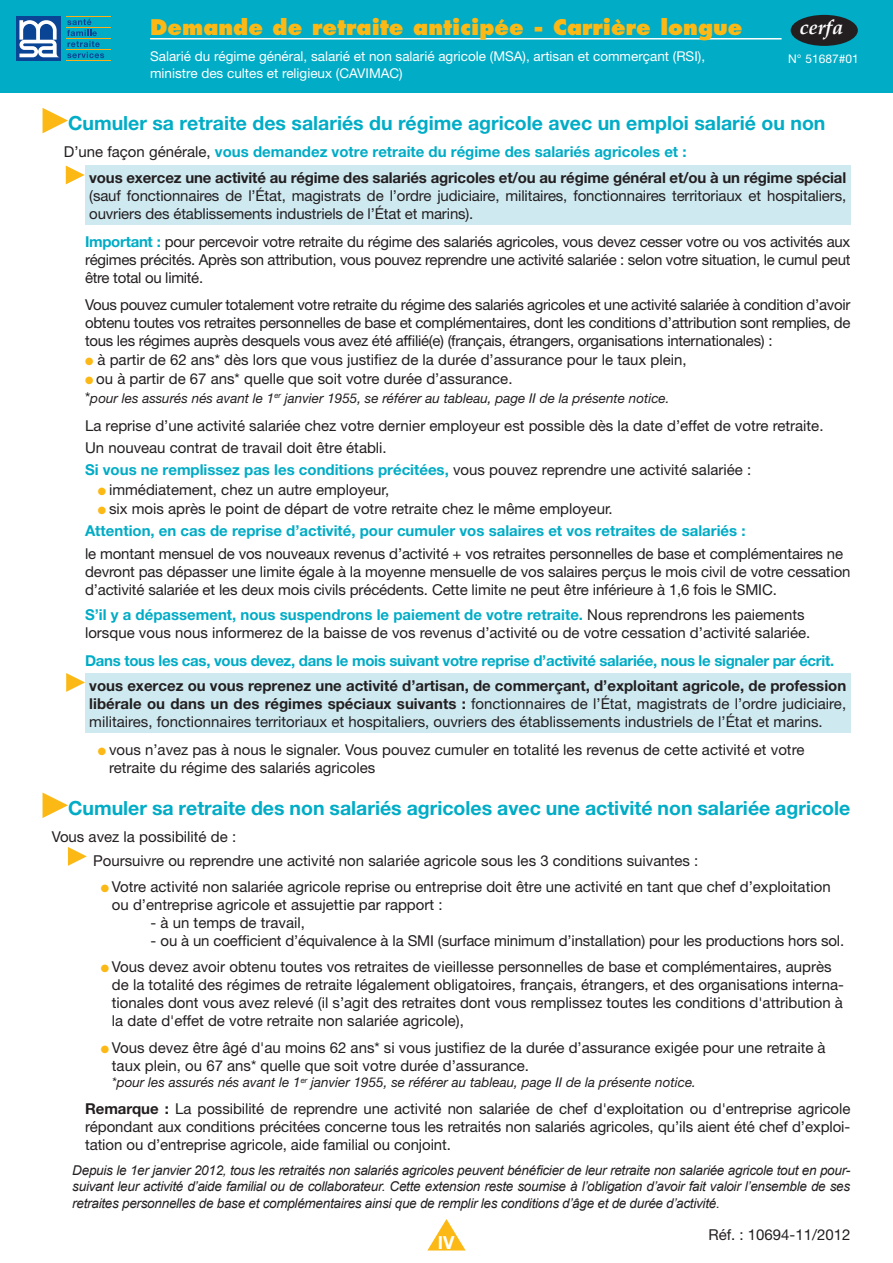
<style>
.page{position:relative;width:893px;height:1263px;background:#fff}
.page>*{position:absolute;margin:0;border:0;box-sizing:border-box;transform-origin:0 0}
.Normal_e{font:800 21px "Futura";color:#fcb814}
.Normal_e-2{font:20.25px "Palatino Bold Italic Os F";color:#fff}
.Titre_1_violet{font:700 19.5px "Helvetica Neue";color:#00acc6}
.t1{font:700 18px "Helvetica Neue";color:#fff}
.texte_courant{font:15px/18px "Helvetica Neue";color:#231f20}
.texte_courant-2{font:700 15px/22.5px "Helvetica Neue";color:#00acc6}
.texte_courant-3{font:700 15px "Helvetica Neue";letter-spacing:-.02em;color:#00acc6}
.texte_courant-4{font:italic 13.5px/16.5px "Arial";letter-spacing:-.02em;color:#231f20;text-align:justify}
.texte_courant-5{font:italic 13.5px "Helvetica Neue";color:#231f20}
.t2{font:13.5px "Helvetica Neue LT";color:#fff}
.t3{font:12px "Helvetica Neue";color:#fff}
.s1{font-weight:400;color:#231f20}
.s2{font-weight:700}
.s3{font-weight:700;color:#00acc6}
.s4{color:#fcb814}
.s5{font-style:normal;font-size:15px}
</style>
<div class="page">
<svg style="left:427px;top:1219px;width:39px;height:31px"></svg>
<svg style="left:43px;top:108px;width:25px;height:25px"></svg>
<div style="left:85px;top:166px;width:765px;height:59px;background:#cee9f0"></div>
<svg style="left:66px;top:166px;width:19px;height:18px"></svg>
<div style="left:85px;top:673px;width:765px;height:59px;background:#cee9f0"></div>
<svg style="left:66px;top:673px;width:19px;height:19px"></svg>
<svg style="left:43px;top:792px;width:25px;height:26px"></svg>
<svg style="left:68px;top:847px;width:19px;height:19px"></svg>
<div style="left:0;top:0;width:893px;height:93px;background:#00acc6"></div>
<div style="left:791px;top:15px;width:67px;height:31px;background:#231f20;border-radius:50%"></div>
<svg style="left:67px;top:19px;width:37px;height:39px"></svg>
<hr style="left:66px;top:16px;width:45px;height:1px;background:#faaf18">
<hr style="left:66px;top:27px;width:45px;height:1px;background:#faaf18">
<hr style="left:66px;top:38px;width:45px;height:1px;background:#faaf18">
<hr style="left:66px;top:49px;width:45px;height:1px;background:#faaf18">
<hr style="left:66px;top:60px;width:45px;height:1px;background:#faaf18">
<div style="left:16px;top:16px;width:44px;height:45px;background:#094594"></div>
<svg style="left:19px;top:20px;width:40px;height:37px"></svg>
<hr style="left:150px;top:38px;width:632px;height:2px;background:#fff">
<p class="Normal_e" style="left:150px;top:14px;width:594px">Demande de retraite anticipée - Carrière longue</p>
<p class="Normal_e-2" style="left:800px;top:15px;width:45px">cerfa</p>
<p class="t2" style="left:150px;top:48px;width:557px">Salarié du régime général, salarié et non salarié agricole (MSA), artisan et commerçant (RSI),</p>
<p class="t2" style="left:150px;top:65px;width:254px">ministre des cultes et religieux (CAVIMAC)</p>
<p class="t3" style="left:788px;top:52px;width:72px">N° 51687#01</p>
<p class="Titre_1_violet" style="left:68px;top:111px;width:759px">Cumuler sa retraite des salariés du régime agricole avec un emploi salarié ou non</p>
<p class="texte_courant-2" style="left:64px;top:140px;width:624px"><span class="s1">D’une façon générale,</span> vous demandez votre retraite du régime des salariés agricoles et :</p>
<p class="texte_courant" style="left:89px;top:169px;width:758px;text-align:justify"><span class="s2">vous exercez une activité au régime des salariés agricoles et/ou au régime général et/ou à un régime spécial </span>(sauf fonctionnaires de l’État, magistrats de l’ordre judiciaire, militaires, fonctionnaires territoriaux et hospitaliers, ouvriers des établissements industriels de l’État et marins).</p>
<p class="texte_courant" style="left:85px;top:233px;width:767px;text-align:justify"><span class="s3">Important :</span> pour percevoir votre retraite du régime des salariés agricoles, vous devez cesser votre ou vos activités aux régimes précités. Après son attribution, vous pouvez reprendre une activité salariée : selon votre situation, le cumul peut être total ou limité.</p>
<p class="texte_courant" style="left:85px;top:295px;width:767px;text-align:justify">Vous pouvez cumuler totalement votre retraite du régime des salariés agricoles et une activité salariée à condition d’avoir obtenu toutes vos retraites personnelles de base et complémentaires, dont les conditions d’attribution sont remplies, de tous les régimes auprès desquels vous avez été affilié(e) (français, étrangers, organisations internationales) :</p>
<p class="texte_courant" style="left:85px;top:350px;width:603px"><span class="s4">●</span> à partir de 62 ans* dès lors que vous justifiez de la durée d’assurance pour le taux plein,</p>
<p class="texte_courant" style="left:85px;top:369px;width:429px"><span class="s4">●</span> ou à partir de 67 ans* quelle que soit votre durée d’assurance.</p>
<p class="texte_courant-5" style="left:85px;top:390px;width:586px"><span class="s5">*</span>pour les assurés nés avant le 1<sup>er</sup> janvier 1955, se référer au tableau, page II de la présente notice.</p>
<p class="texte_courant" style="left:85px;top:416px;width:740px">La reprise d’une activité salariée chez votre dernier employeur est possible dès la date d’effet de votre retraite.</p>
<p class="texte_courant" style="left:85px;top:439px;width:303px">Un nouveau contrat de travail doit être établi.</p>
<p class="texte_courant-2" style="left:85px;top:458px;width:668px">Si vous ne remplissez pas les conditions précitées, <span class="s1">vous pouvez reprendre une activité salariée :</span></p>
<p class="texte_courant" style="left:98px;top:480px;width:293px"><span class="s4">●</span> immédiatement, chez un autre employeur,</p>
<p class="texte_courant-2" style="left:85px;top:497px;width:662px;text-indent:13px"><span class="s4">●</span> <span class="s1">six mois après le point de départ de votre retraite chez le même employeur.<br></span>Attention, en cas de reprise d’activité, pour cumuler vos salaires et vos retraites de salariés :</p>
<p class="texte_courant" style="left:85px;top:544px;width:767px">le montant mensuel de vos nouveaux revenus d’activité + vos retraites personnelles de base et complémentaires ne devront pas dépasser une limite égale à la moyenne mensuelle de vos salaires perçus le mois civil de votre cessation d’activité salariée et les deux mois civils précédents. Cette limite ne peut être inférieure à 1,6 fois le SMIC.</p>
<p class="texte_courant" style="left:85px;top:606px;width:727px"><span class="s3">S’il y a dépassement, nous suspendrons le paiement de votre retraite.</span> Nous reprendrons les paiements lorsque vous nous informerez de la baisse de vos revenus d’activité ou de votre cessation d’activité salariée.</p>
<p class="texte_courant-3" style="left:85px;top:651px;width:751px">Dans tous les cas, vous devez, dans le mois suivant votre reprise d’activité salariée, nous le signaler par écrit.</p>
<p class="texte_courant" style="left:89px;top:676px;width:758px;text-align:justify"><span class="s2">vous exercez ou vous reprenez une activité d’artisan, de commerçant, d’exploitant agricole, de profession libérale ou dans un des régimes spéciaux suivants :</span> fonctionnaires de l’État, magistrats de l’ordre judiciaire, militaires, fonctionnaires territoriaux et hospitaliers, ouvriers des établissements industriels de l’État et marins.</p>
<p class="texte_courant" style="left:109px;top:740px;width:697px;text-indent:-11px"><span class="s4">●</span> vous n’avez pas à nous le signaler. Vous pouvez cumuler en totalité les revenus de cette activité et votre retraite du régime des salariés agricoles</p>
<p class="Titre_1_violet" style="left:68px;top:796px;width:784px">Cumuler sa retraite des non salariés agricoles avec une activité non salariée agricole</p>
<p class="texte_courant" style="left:93px;top:824px;width:607px;line-height:24px;text-indent:-41px">Vous avez la possibilité de :<br>Poursuivre ou reprendre une activité non salariée agricole sous les 3 conditions suivantes :</p>
<p class="texte_courant" style="left:112px;top:878px;width:720px;text-indent:-11px"><span class="s4">●</span> Votre activité non salariée agricole reprise ou entreprise doit être une activité en tant que chef d’exploitation ou d’entreprise agricole et assujettie par rapport :</p>
<p class="texte_courant" style="left:151px;top:914px;width:156px">- à un temps de travail,</p>
<p class="texte_courant" style="left:151px;top:931px;width:695px">- ou à un coefficient d’équivalence à la SMI (surface minimum d’installation) pour les productions hors sol.</p>
<p class="texte_courant" style="left:112px;top:958px;width:734px;text-indent:-11px"><span class="s4">●</span> Vous devez avoir obtenu toutes vos retraites de vieillesse personnelles de base et complémentaires, auprès de la totalité des régimes de retraite légalement obligatoires, français, étrangers, et des organisations interna&shy;tionales dont vous avez relevé (il s’agit des retraites dont vous remplissez toutes les conditions d'attribution à la date d'effet de votre retraite non salariée agricole),</p>
<p class="texte_courant" style="left:112px;top:1038px;width:715px;text-indent:-11px"><span class="s4">●</span> Vous devez être âgé d'au moins 62 ans* si vous justifiez de la durée d’assurance exigée pour une retraite à taux plein, ou 67 ans* quelle que soit votre durée d’assurance.</p>
<p class="texte_courant-5" style="left:112px;top:1074px;width:586px">*pour les assurés nés avant le 1<sup>er</sup> janvier 1955, se référer au tableau, page II de la présente notice.</p>
<p class="texte_courant" style="left:85px;top:1099px;width:767px;text-align:justify"><span class="s2">Remarque :</span> La possibilité de reprendre une activité non salariée de chef d'exploitation ou d'entreprise agricole répondant aux conditions précitées concerne tous les retraités non salariés agricoles, qu’ils aient été chef d’exploi&shy;tation ou d’entreprise agricole, aide familial ou conjoint.</p>
<p class="texte_courant-4" style="left:72px;top:1162px;width:780px">Depuis le 1er janvier 2012, tous les retraités non salariés agricoles peuvent bénéficier de leur retraite non salariée agricole tout en pour&shy;suivant leur activité d’aide familial ou de collaborateur. Cette extension reste soumise à l’obligation d’avoir fait valoir l’ensemble de ses retraites personnelles de base et complémentaires ainsi que de remplir les conditions d’âge et de durée d’activité.</p>
<p class="t1" style="left:438px;top:1231px;width:18px">IV</p>
<p class="texte_courant" style="left:708px;top:1225px;width:144px">Réf. : 10694-11/2012</p>
</div>
